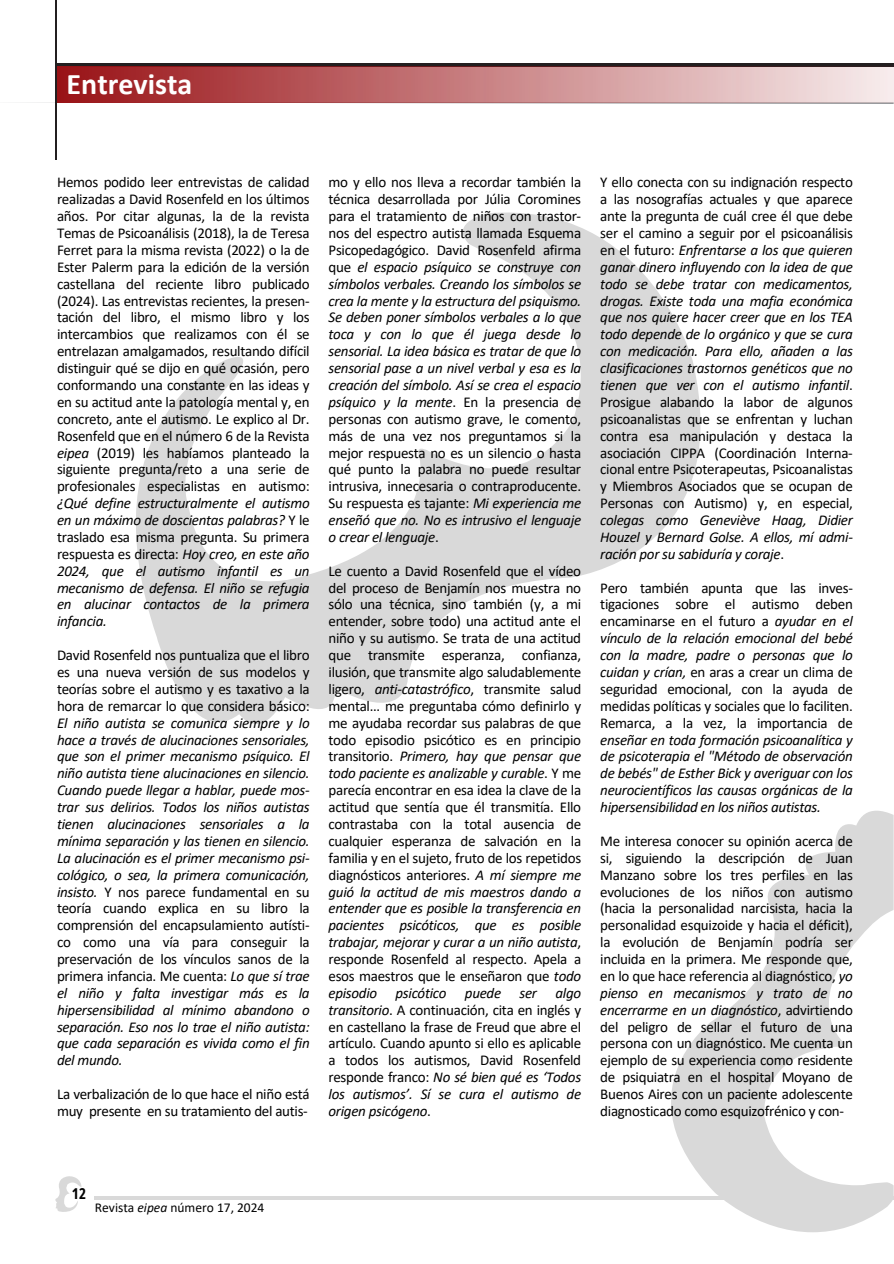
<style>
.page{position:relative;width:894px;height:1264px;background:#fff}
.page>*{position:absolute;margin:0;border:0;box-sizing:border-box;transform-origin:0 0}
.t1{font:700 30px "Calibri";color:#fff}
.t2{font:15px/16.8px "Calibri";letter-spacing:-.02em;color:#000;text-align:justify}
.t3{font:italic 15px/16.8px "Calibri";letter-spacing:-.02em;color:#000;text-align:justify}
.t4{font:700 15px "Open Sans Condensed";color:#000}
.t5{font:13.5px "Calibri";color:#000}
.s1{font-style:italic}
.s2{font-style:normal}
</style>
<div class="page">
<svg style="left:136px;top:212px;width:564px;height:512px"></svg>
<svg style="left:55px;top:1176px;width:26px;height:36px"></svg>
<hr style="left:95px;top:1196px;width:798px;height:3px;background:#d9d9d9">
<svg style="left:670px;top:810px;width:223px;height:422px"></svg>
<hr style="left:56px;top:63px;width:837px;height:4px;background:#231f20">
<svg style="left:25px;top:102px;width:868px;height:2px"></svg>
<hr style="left:55px;top:0;width:2px;height:159px;background:#231f20">
<img style="left:57px;top:66px;width:836px;height:36px">
<p class="t1" style="left:67px;top:71px;width:127px">Entrevista</p>
<p class="t2" style="left:57px;top:175px;width:254px">Hemos podido leer entrevistas de calidad realizadas a David Rosenfeld en los últimos años. Por citar algunas, la de la revista Temas de Psicoanálisis (2018), la de Teresa Ferret para la misma revista (2022) o la de Ester Palerm para la edición de la versión castellana del reciente libro publicado (2024). Las entrevistas recientes, la presen&shy;tación del libro, el mismo libro y los intercambios que realizamos con él se entrelazan amalgamados, resultando difícil distinguir qué se dijo en qué ocasión, pero conformando una constante en las ideas y en su actitud ante la patología mental y, en concreto, ante el autismo. Le explico al Dr.<br>Rosenfeld que en el número 6 de la Revista <span class="s1">eipea</span> (2019) les habíamos planteado la siguiente pregunta/reto a una serie de profesionales especialistas en autismo: <span class="s1">¿Qué define estructuralmente el autismo en un máximo de doscientas palabras?</span> Y le traslado esa misma pregunta. Su primera respuesta es directa: <span class="s1">Hoy creo, en este año 2024, que el autismo infantil es un mecanismo de defensa. El niño se refugia en alucinar contactos de la primera infancia.</span></p>
<p class="t3" style="left:57px;top:648px;width:254px"><span class="s2">David Rosenfeld nos puntualiza que el libro es una nueva versión de sus modelos y teorías sobre el autismo y es taxativo a la hora de remarcar lo que considera básico:<br></span>El niño autista se comunica siempre y lo hace a través de alucinaciones sensoriales, que son el primer mecanismo psíquico. El niño autista tiene alucinaciones en silencio.<br>Cuando puede llegar a hablar, puede mos&shy;trar sus delirios. Todos los niños autistas tienen alucinaciones sensoriales a la mínima separación y las tienen en silencio.<br>La alucinación es el primer mecanismo psi&shy;cológico, o sea, la primera comunicación, insisto. <span class="s2">Y nos parece fundamental en su teoría cuando explica en su libro la comprensión del encapsulamiento autísti&shy;co como una vía para conseguir la preservación de los vínculos sanos de la primera infancia. Me cuenta:</span> Lo que sí trae el niño y falta investigar más es la hipersensibilidad al mínimo abandono o separación. Eso nos lo trae el niño autista: que cada separación es vivida como el fin del mundo.</p>
<p class="t2" style="left:57px;top:1086px;width:254px">La verbalización de lo que hace el niño está muy presente en su tratamiento del autis-</p>
<p class="t2" style="left:328px;top:175px;width:254px">mo y ello nos lleva a recordar también la técnica desarrollada por Júlia Coromines para el tratamiento de niños con trastor&shy;nos del espectro autista llamada Esquema Psicopedagógico. David Rosenfeld afirma que <span class="s1">el espacio psíquico se construye con símbolos verbales. Creando los símbolos se crea la mente y la estructura del psiquismo.<br>Se deben poner símbolos verbales a lo que toca y con lo que él juega desde lo sensorial. La idea básica es tratar de que lo sensorial pase a un nivel verbal y esa es la creación del símbolo. Así se crea el espacio psíquico y la mente</span>. En la presencia de personas con autismo grave, le comento, más de una vez nos preguntamos si la mejor respuesta no es un silencio o hasta qué punto la palabra no puede resultar intrusiva, innecesaria o contraproducente.<br>Su respuesta es tajante: <span class="s1">Mi experiencia me enseñó que no. No es intrusivo el lenguaje o crear el lenguaje</span>.</p>
<p class="t2" style="left:328px;top:563px;width:254px">Le cuento a David Rosenfeld que el vídeo del proceso de Benjamín nos muestra no sólo una técnica, sino también (y, a mi entender, sobre todo) una actitud ante el niño y su autismo. Se trata de una actitud que transmite esperanza, confianza, ilusión, que transmite algo saludablemente ligero, <span class="s1">anti-catastrófico</span>, transmite salud mental… me preguntaba cómo definirlo y me ayudaba recordar sus palabras de que todo episodio psicótico es en principio transitorio. <span class="s1">Primero, hay que pensar que todo paciente es analizable y curable</span>. Y me parecía encontrar en esa idea la clave de la actitud que sentía que él transmitía. Ello contrastaba con la total ausencia de cualquier esperanza de salvación en la familia y en el sujeto, fruto de los repetidos diagnósticos anteriores. <span class="s1">A mí siempre me guió la actitud de mis maestros dando a entender que es posible la transferencia en pacientes psicóticos, que es posible trabajar, mejorar y curar a un niño autista</span>, responde Rosenfeld al respecto. Apela a esos maestros que le enseñaron que <span class="s1">todo episodio psicótico puede ser algo transitorio</span>. A continuación, cita en inglés y en castellano la frase de Freud que abre el artículo. Cuando apunto si ello es aplicable a todos los autismos, David Rosenfeld responde franco: <span class="s1">No sé bien qué es ‘Todos los autismos’. Sí se cura el autismo de origen psicógeno</span>.</p>
<p class="t2" style="left:600px;top:175px;width:254px">Y ello conecta con su indignación respecto a las nosografías actuales y que aparece ante la pregunta de cuál cree él que debe ser el camino a seguir por el psicoanálisis en el futuro: <span class="s1">Enfrentarse a los que quieren ganar dinero influyendo con la idea de que todo se debe tratar con medicamentos, drogas. Existe toda una mafia económica que nos quiere hacer creer que en los TEA todo depende de lo orgánico y que se cura con medicación. Para ello, añaden a las clasificaciones trastornos genéticos que no tienen que ver con el autismo infantil</span>.<br>Prosigue alabando la labor de algunos psicoanalistas que se enfrentan y luchan contra esa manipulación y destaca la asociación CIPPA (Coordinación Interna&shy;cional entre Psicoterapeutas, Psicoanalistas y Miembros Asociados que se ocupan de Personas con Autismo) y, en especial, <span class="s1">colegas como Geneviève Haag, Didier Houzel y Bernard Golse. A ellos, mí admi&shy;ración por su sabiduría y coraje</span>.</p>
<p class="t3" style="left:600px;top:580px;width:254px"><span class="s2">Pero también apunta que las inves&shy;tigaciones sobre el autismo deben encaminarse en el futuro a</span> ayudar en el vínculo de la relación emocional del bebé con la madre, padre o personas que lo cuidan y crían, <span class="s2">en aras a crear un clima de seguridad emocional, con la ayuda de medidas políticas y sociales que lo faciliten.<br>Remarca, a la vez, la importancia de </span>enseñar en toda formación psicoanalítica y de psicoterapia el "Método de observación de bebés" de Esther Bick y averiguar con los neurocientíficos las causas orgánicas de la hipersensibilidad en los niños autistas.</p>
<p class="t2" style="left:600px;top:833px;width:254px">Me interesa conocer su opinión acerca de si, siguiendo la descripción de Juan Manzano sobre los tres perfiles en las evoluciones de los niños con autismo (hacia la personalidad narcisista, hacia la personalidad esquizoide y hacia el déficit), la evolución de Benjamín podría ser incluida en la primera. Me responde que, en lo que hace referencia al diagnóstico, <span class="s1">yo pienso en mecanismos y trato de no encerrarme en un diagnóstico</span>, advirtiendo del peligro de sellar el futuro de una persona con un diagnóstico. Me cuenta un ejemplo de su experiencia como residente de psiquiatra en el hospital Moyano de Buenos Aires con un paciente adolescente diagnosticado como esquizofrénico y con-</p>
<h1 class="t4" style="left:72px;top:1183px;width:16px">12</h1>
<p class="t5" style="left:95px;top:1201px;width:171px">Revista <span class="s1">eipea</span> número 17, 2024</p>
</div>
